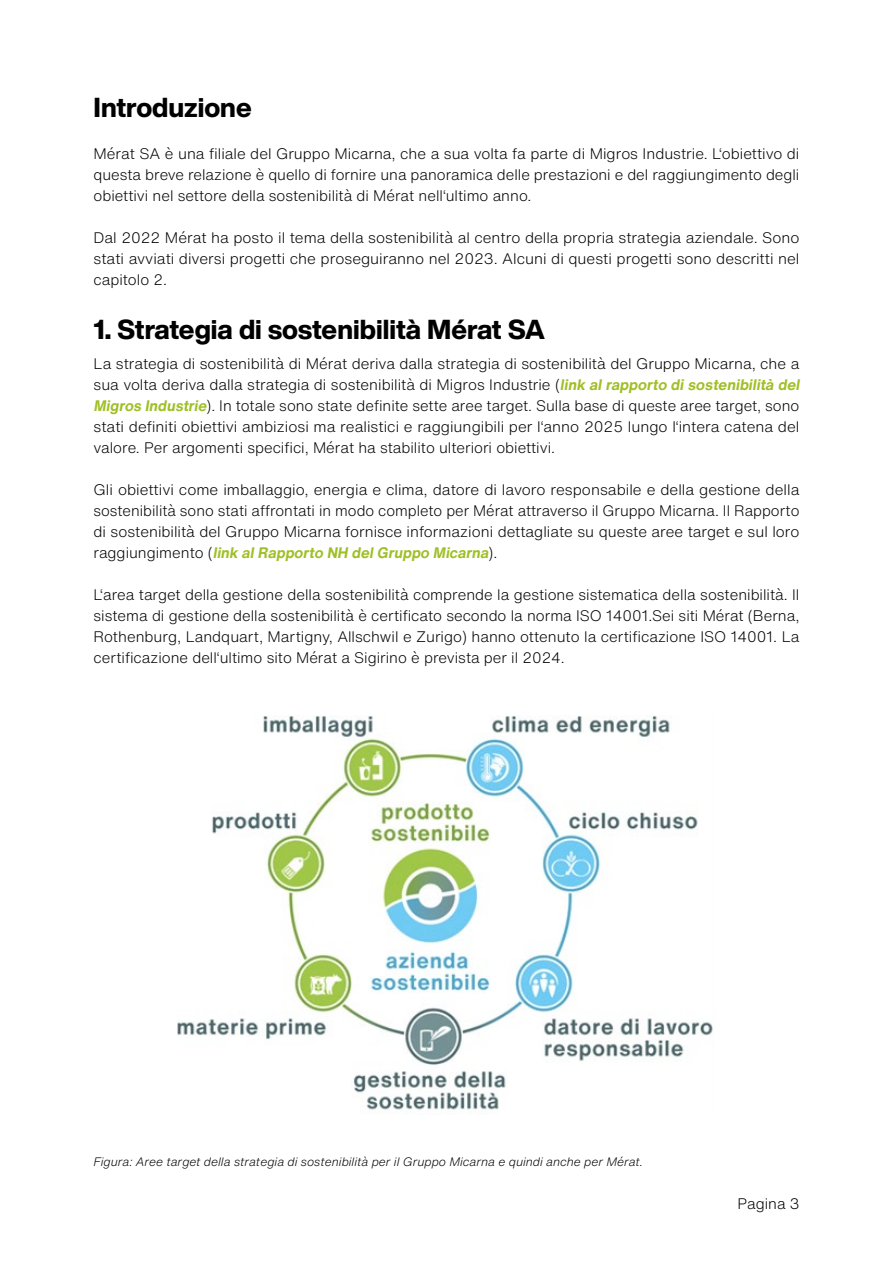
<style>
.page{position:relative;width:893px;height:1263px;background:#fff}
.page>*{position:absolute;margin:0;border:0;box-sizing:border-box;transform-origin:0 0}
.t1{font:800 27px "Helvetica Now Display";color:#000}
.t2{font:300 15px/21px "Helvetica Now Text";color:#000;text-align:justify}
.t3{font:italic 300 12px "Helvetica Now Text";color:#000}
.s1{font-weight:700;font-style:italic;color:#9fbf26}
</style>
<div class="page">
<img style="left:178px;top:715px;width:535px;height:395px">
<h1 class="t1" style="left:94px;top:89px;width:160px">Introduzione</h1>
<p class="t2" style="left:94px;top:143px;width:707px">Mérat SA è una filiale del Gruppo Micarna, che a sua volta fa parte di Migros Industrie. L‘obiettivo di questa breve relazione è quello di fornire una panoramica delle prestazioni e del raggiungimento degli obiettivi nel settore della sostenibilità di Mérat nell‘ultimo anno.</p>
<p class="t2" style="left:94px;top:227px;width:707px">Dal 2022 Mérat ha posto il tema della sostenibilità al centro della propria strategia aziendale. Sono stati avviati diversi progetti che proseguiranno nel 2023. Alcuni di questi progetti sono descritti nel capitolo 2.</p>
<h1 class="t1" style="left:94px;top:311px;width:453px">1. Strategia di sostenibilità Mérat SA</h1>
<p class="t2" style="left:94px;top:353px;width:711px;text-align:left">La strategia di sostenibilità di Mérat deriva dalla strategia di sostenibilità del Gruppo Micarna, che a sua volta deriva dalla strategia di sostenibilità di Migros Industrie (<span class="s1">link alrapporto disostenibilità del Migros Industrie</span>). In totale sono state definite sette aree target. Sulla base di queste aree target, sono stati definiti obiettivi ambiziosi ma realistici e raggiungibili per l‘anno 2025 lungo l‘intera catena del valore. Per argomenti specifici, Mérat ha stabilito ulteriori obiettivi.</p>
<p class="t2" style="left:94px;top:479px;width:707px">Gli obiettivi come imballaggio, energia e clima, datore di lavoro responsabile e della gestione della sostenibilità sono stati affrontati in modo completo per Mérat attraverso il Gruppo Micarna. Il Rapporto di sostenibilità del Gruppo Micarna fornisce informazioni dettagliate su queste aree target e sul loro r a g g i u n g i m e n t o ( <span class="s1">link alRapporto NH delGruppo Micarna</span>) .</p>
<p class="t2" style="left:94px;top:584px;width:707px">L‘area target della gestione della sostenibilità comprende la gestione sistematica della sostenibilità. Il sistema di gestione della sostenibilità è certificato secondo la norma ISO 14001.Sei siti Mérat (Berna, Rothenburg, Landquart, Martigny, Allschwil e Zurigo) hanno ottenuto la certificazione ISO 14001. La certificazione dell‘ultimo sito Mérat a Sigirino è prevista per il 2024.</p>
<p class="t3" style="left:94px;top:1154px;width:551px">Figura: Aree target della strategia di sostenibilità per il Gruppo Micarna e quindi anche per Mérat.</p>
<p class="t2" style="left:737px;top:1193px;width:64px">Pagina 3</p>
</div>
